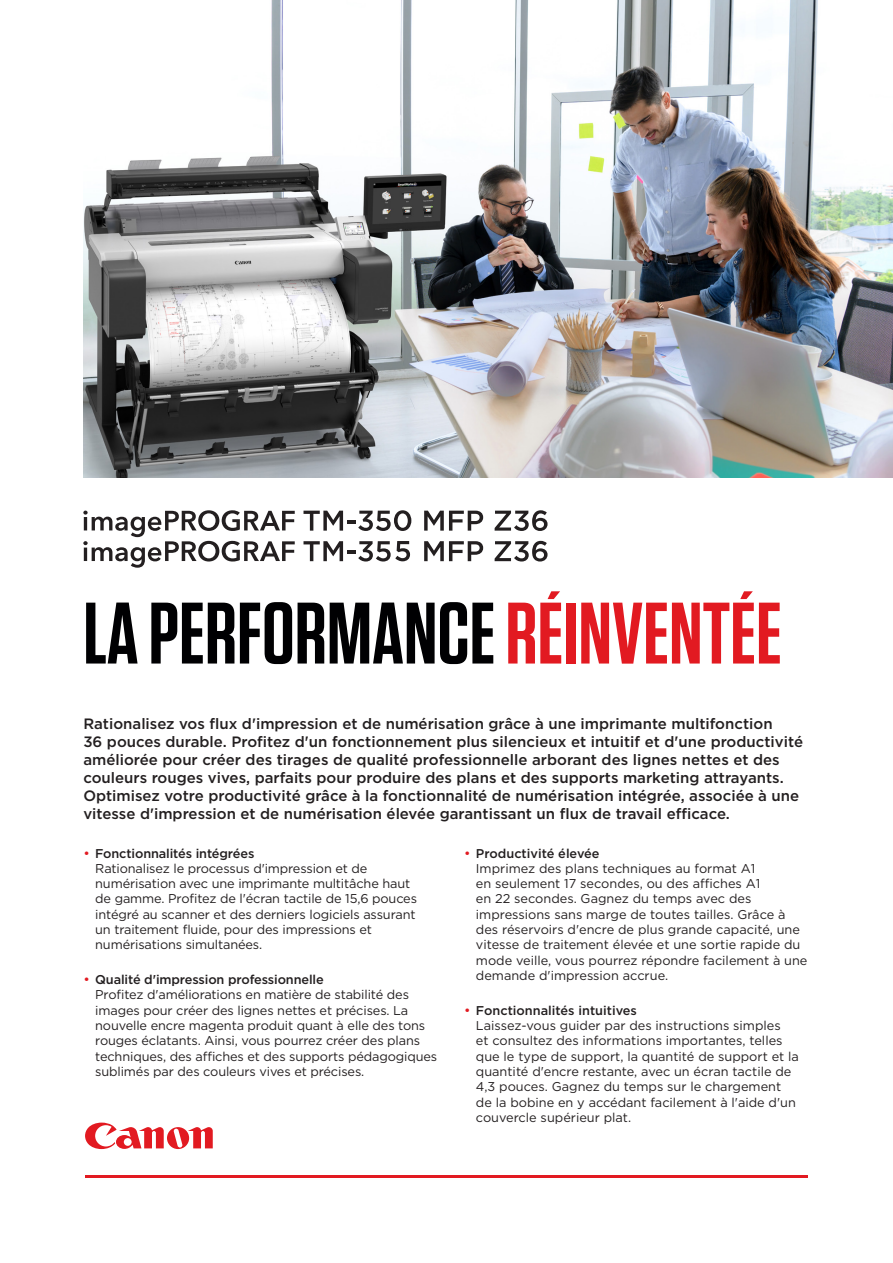
<style>
.page{position:relative;width:893px;height:1263px;background:#fff}
.page>*{position:absolute;margin:0;border:0;box-sizing:border-box;transform-origin:0 0}
.Headline{font:600 87px "Tungsten";color:#000002}
.t1{font:500 15px/18px "Gotham";color:#231f20}
.t2{font:12.75px/15.3px "Gotham";letter-spacing:-.01em;color:#231f20}
.s1{color:#e21a21}
.s2{font-size:13.5px;color:#e21a21}
.s3{font-weight:500}
</style>
<div class="page">
<svg style="left:85px;top:1122px;width:128px;height:28px"></svg>
<hr style="left:85px;top:1175px;width:723px;height:3px;background:#e21a21">
<img style="left:83px;top:0;width:810px;height:478px">
<svg style="left:303px;top:510px;width:108px;height:21px"></svg>
<svg style="left:424px;top:511px;width:59px;height:20px"></svg>
<svg style="left:495px;top:510px;width:52px;height:21px"></svg>
<svg style="left:83px;top:510px;width:212px;height:58px"></svg>
<svg style="left:303px;top:541px;width:107px;height:20px"></svg>
<svg style="left:424px;top:541px;width:59px;height:20px"></svg>
<svg style="left:495px;top:541px;width:52px;height:20px"></svg>
<p class="Headline" style="left:83px;top:587px;width:700px">LA PERFORMANCE <span class="s1">RÉINVENTÉE</span></p>
<p class="t1" style="left:83px;top:714px;width:721px">Rationalisez vos flux d'impression et de numérisation grâce à une imprimante multifonction<br>36 pouces durable. Profitez d'un fonctionnement plus silencieux et intuitif et d'une productivité améliorée pour créer des tirages de qualité professionnelle arborant des lignes nettes et des couleurs rouges vives, parfaits pour produire des plans et des supports marketing attrayants.<br>Optimisez votre productivité grâce à la fonctionnalité de numérisation intégrée, associée à une vitesse d'impression et de numérisation élevée garantissant un flux de travail efficace.</p>
<p class="t2" style="left:95px;top:845px;width:323px;text-indent:-12px"><span class="s2">•</span> <span class="s3">Fonctionnalités intégrées<br></span>Rationalisez le processus d'impression et de numérisation avec une imprimante multitâche haut de gamme. Profitez de l'écran tactile de 15,6 pouces intégré au scanner et des derniers logiciels assurant un traitement fluide, pour des impressions et numérisations simultanées.</p>
<p class="t2" style="left:95px;top:972px;width:343px;text-indent:-12px"><span class="s2">•</span> <span class="s3">Qualité d'impression professionnelle<br></span>Profitez d'améliorations en matière de stabilité des images pour créer des lignes nettes et précises. La nouvelle encre magenta produit quant à elle des tons rouges éclatants. Ainsi, vous pourrez créer des plans techniques, des affiches et des supports pédagogiques sublimés par des couleurs vives et précises.</p>
<p class="t2" style="left:476px;top:845px;width:333px;text-indent:-12px"><span class="s2">•</span> <span class="s3">Productivité élevée<br></span>Imprimez des plans techniques au format A1<br>en seulement 17 secondes, ou des affiches A1<br>en 22 secondes. Gagnez du temps avec des impressions sans marge de toutes tailles. Grâce à des réservoirs d'encre de plus grande capacité, une vitesse de traitement élevée et une sortie rapide du mode veille, vous pourrez répondre facilement à une demande d'impression accrue.</p>
<p class="t2" style="left:476px;top:1002px;width:324px;text-indent:-12px"><span class="s2">•</span> <span class="s3">Fonctionnalités intuitives<br></span>Laissez-vous guider par des instructions simples<br>et consultez des informations importantes, telles que le type de support, la quantité de support et la quantité d'encre restante, avec un écran tactile de 4,3 pouces. Gagnez du temps sur le chargement de la bobine en y accédant facilement à l'aide d'un couvercle supérieur plat.</p>
</div>
